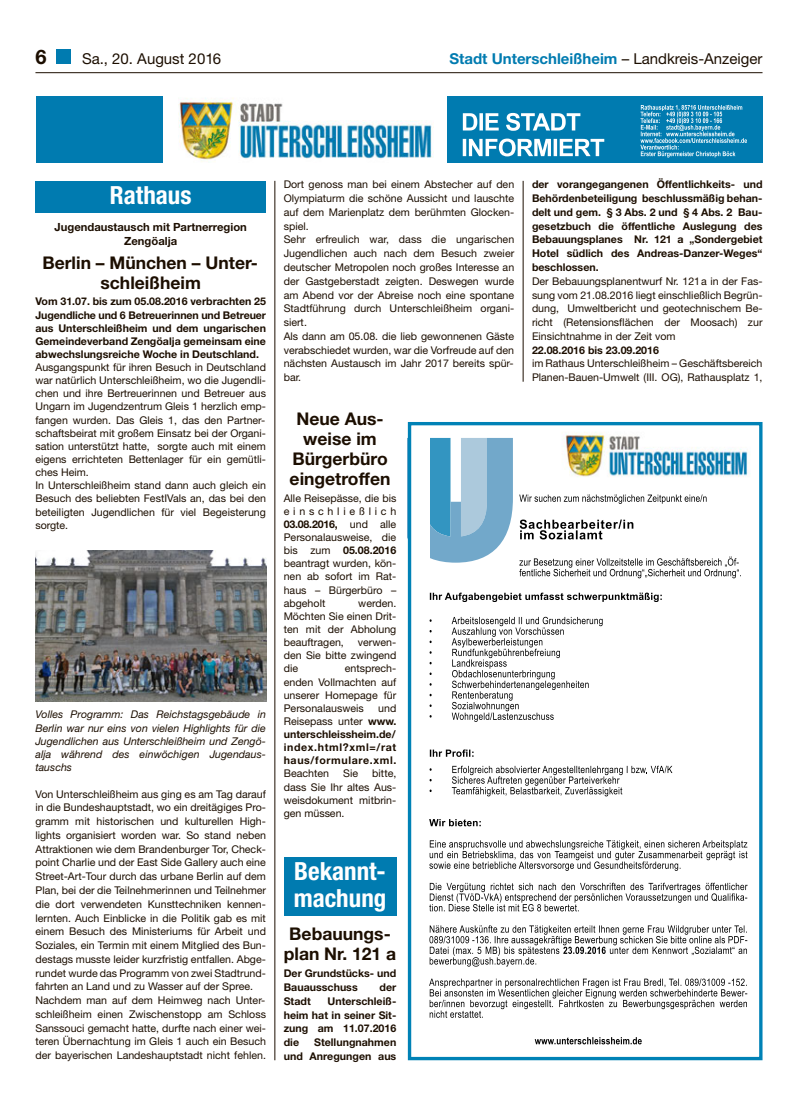
<style>
.page{position:relative;width:798px;height:1117px;background:#fff}
.page>*{position:absolute;margin:0;border:0;box-sizing:border-box;transform-origin:0 0}
.t1{font:700 condensed 25px/26.2px "Helvetica Neue";color:#fff}
.t2{font:700 20px "Helvetica Neue";color:#1c0e00}
.t3{font:700 17.5px/20px "Helvetica Neue";color:#1c0e00;text-align:center}
.t4{font:700 15px "Helvetica Neue";color:#007bb0}
.t5{font:15px "Helvetica Neue";color:#1c0e00}
.t6{font:700 11.25px/13.8px "Helvetica Neue";color:#1c0e00;text-align:center}
.t7{font:10.62px/13.8px "Helvetica Neue";color:#1c0e00;text-align:justify}
.t8{font:700 10.62px/13.1px "Helvetica Neue";color:#1c0e00;text-align:justify}
.t9{font:italic 10.62px/13.1px "Helvetica Neue";color:#1c0e00;text-align:justify}
.s1{font-weight:400;color:#1c0e00}
.s2{font-weight:700}
.s3{font-weight:400}
</style>
<div class="page">
<div style="left:57px;top:50px;width:14px;height:14px;background:#007bb0"></div>
<hr style="left:35px;top:72px;width:727px;height:1px;background:#1c0e00">
<hr style="left:274px;top:181px;width:1px;height:878px;background:#1c0e00">
<hr style="left:522px;top:181px;width:1px;height:200px;background:#1c0e00">
<div style="left:35px;top:181px;width:231px;height:32px;background:#007bb0"></div>
<div style="left:36px;top:96px;width:179px;height:67px;background:#007bb0"></div>
<div style="left:446px;top:96px;width:316px;height:67px;background:#007bb0"></div>
<img style="left:164px;top:96px;width:270px;height:67px">
<svg style="left:462px;top:113px;width:118px;height:18px"></svg>
<svg style="left:462px;top:138px;width:142px;height:18px"></svg>
<svg style="left:640px;top:105px;width:106px;height:52px"></svg>
<img style="left:35px;top:550px;width:231px;height:151px">
<img style="left:563px;top:432px;width:186px;height:45px">
<svg style="left:430px;top:438px;width:82px;height:124px;background:#84b6d3"></svg>
<svg style="left:429px;top:592px;width:232px;height:10px"></svg>
<svg style="left:429px;top:616px;width:173px;height:105px"></svg>
<svg style="left:429px;top:749px;width:44px;height:7px"></svg>
<svg style="left:451px;top:765px;width:221px;height:31px"></svg>
<svg style="left:519px;top:494px;width:187px;height:9px"></svg>
<svg style="left:519px;top:519px;width:114px;height:20px"></svg>
<svg style="left:519px;top:556px;width:220px;height:22px"></svg>
<svg style="left:429px;top:819px;width:51px;height:7px"></svg>
<svg style="left:429px;top:840px;width:318px;height:30px"></svg>
<svg style="left:429px;top:882px;width:318px;height:29px"></svg>
<svg style="left:429px;top:925px;width:318px;height:41px"></svg>
<svg style="left:429px;top:978px;width:318px;height:39px"></svg>
<svg style="left:534px;top:1037px;width:107px;height:7px"></svg>
<div style="left:407px;top:422px;width:355px;height:637px;border:3px solid #0082b6"></div>
<div style="left:283px;top:857px;width:113px;height:58px;background:#007bb0"></div>
<p class="t2" style="left:35px;top:50px;width:13px">6</p>
<p class="t5" style="left:82px;top:53px;width:141px">Sa., 20. August 2016</p>
<p class="t4" style="left:449px;top:53px;width:314px">Stadt Unterschleißheim <span class="s1">– Landkreis-Anzeiger</span></p>
<p class="t1" style="left:110px;top:184px;width:83px">Rathaus</p>
<p class="t6" style="left:54px;top:221px;width:194px">Jugendaustausch mit Partnerregion<br>Zengöalja</p>
<p class="t3" style="left:42px;top:254px;width:217px">Berlin – München – Unter&shy;schleißheim</p>
<p class="t7" style="left:35px;top:296px;width:232px;line-height:13.1px;text-align:left"><span class="s2">Vom 31.07. bis zum 05.08.2016 verbrachten 25<br>Jugendliche und 6 Betreuerinnen und Betreuer aus Unterschleißheim und dem ungarischen Gemeindeverband Zengöalja gemeinsam eine abwechslungsreiche Woche in Deutschland.<br></span>Ausgangspunkt für ihren Besuch in Deutschland war natürlich Unterschleißheim, wo die Jugendli&shy;chen und ihre Bertreuerinnen und Betreuer aus Ungarn im Jugendzentrum Gleis 1 herzlich emp&shy;fangen wurden. Das Gleis 1, das den Partner&shy;schaftsbeirat mit großem Einsatz bei der Organi&shy;sation unterstützt hatte, sorgte auch mit einem eigens errichteten Bettenlager für ein gemütli&shy;ches Heim.<br>In Unterschleißheim stand dann auch gleich ein Besuch des beliebten FestIVals an, das bei den beteiligten Jugendlichen für viel Begeisterung sorgte.</p>
<p class="t9" style="left:35px;top:709px;width:232px">Volles Programm: Das Reichstagsgebäude in Berlin war nur eins von vielen Highlights für die Jugendlichen aus Unterschleißheim und Zengö&shy;alja während des einwöchigen Jugendaus&shy;tauschs</p>
<p class="t7" style="left:35px;top:787px;width:232px;text-align:left">Von Unterschleißheim aus ging es am Tag darauf in die Bundeshauptstadt, wo ein dreitägiges Pro&shy;gramm mit historischen und kulturellen High&shy;lights organisiert worden war. So stand neben Attraktionen wie dem Brandenburger Tor, Check&shy;point Charlie und der East Side Gallery auch eine Street-Art-Tour durch das urbane Berlin auf dem Plan, bei der die Teilnehmerinnen und Teilnehmer die dort verwendeten Kunsttechniken kennen&shy;lernten. Auch Einblicke in die Politik gab es mit einem Besuch des Ministeriums für Arbeit und Soziales, ein Termin mit einem Mitglied des Bun&shy;destags musste leider kurzfristig entfallen. Abge&shy;rundet wurde das Programm von zwei Stadtrund&shy;fahrten an Land und zu Wasser auf der Spree.<br>Nachdem man auf dem Heimweg nach Unter&shy;schleißheim einen Zwischenstopp am Schloss Sanssouci gemacht hatte, durfte nach einer wei&shy;teren Übernachtung im Gleis 1 auch ein Besuch der bayerischen Landeshauptstadt nicht fehlen.</p>
<p class="t7" style="left:283px;top:179px;width:232px;text-align:left">Dort genoss man bei einem Abstecher auf den Olympiaturm die schöne Aussicht und lauschte auf dem Marienplatz dem berühmten Glocken&shy;spiel.<br>Sehr erfreulich war, dass die ungarischen Jugendlichen auch nach dem Besuch zweier deutscher Metropolen noch großes Interesse an der Gastgeberstadt zeigten. Deswegen wurde am Abend vor der Abreise noch eine spontane Stadtführung durch Unterschleißheim organi&shy;siert.<br>Als dann am 05.08. die lieb gewonnenen Gäste verabschiedet wurden, war die Vorfreude auf den nächsten Austausch im Jahr 2017 bereits spür&shy;bar.</p>
<p class="t3" style="left:289px;top:410px;width:102px">Neue Aus&shy;weise im<br>Bürgerbüro eingetroffen</p>
<p class="t7" style="left:283px;top:492px;width:114px;line-height:13.1px">Alle Reisepässe, die bis einschließlich <span class="s2">03.08.2016,</span> und alle Personalausweise, die bis zum <span class="s2">05.08.2016 </span>beantragt wurden, kön&shy;nen ab sofort im Rat&shy;haus – Bürgerbüro – abgeholt</p>
<p class="t7" style="left:283px;top:597px;width:114px;line-height:13.1px;text-indent:74px">werden.<br>Möchten Sie einen Drit&shy;ten mit der Abholung beauftragen,</p>
<p class="t7" style="left:283px;top:636px;width:114px;line-height:13.1px;text-indent:74px">verwen&shy;den Sie bitte zwingend die</p>
<p class="t7" style="left:283px;top:663px;width:114px;line-height:13.1px;text-indent:61px">entsprech&shy;enden Vollmachten auf unserer Homepage für Personalausweis</p>
<p class="t8" style="left:283px;top:702px;width:114px;text-indent:94px"><span class="s3">und Reisepass unter</span> www. unterschleissheim.de/ index.html?xml=/rat haus/formulare.xml.<br><span class="s3">Beachten</span></p>
<p class="t7" style="left:343px;top:767px;width:16px">Sie</p>
<p class="t7" style="left:283px;top:768px;width:114px;line-height:13.1px;text-indent:88px">bitte, dass Sie Ihr altes Aus&shy;weisdokument mitbrin&shy;gen müssen.</p>
<p class="t1" style="left:293px;top:860px;width:94px">Bekannt&shy;machung</p>
<p class="t3" style="left:284px;top:925px;width:114px">Bebauungs&shy;plan Nr. 121 a</p>
<p class="t8" style="left:283px;top:967px;width:114px;line-height:13.8px">Der Grundstücks- und<br>Bauausschuss</p>
<p class="t8" style="left:379px;top:981px;width:18px">der</p>
<p class="t8" style="left:283px;top:995px;width:29px">Stadt</p>
<p class="t8" style="left:283px;top:994px;width:114px;line-height:13.8px;text-indent:44px">Unterschleiß&shy;heim hat in seiner Sit&shy;zung am 11.07.2016 die</p>
<p class="t8" style="left:283px;top:1036px;width:114px;line-height:13.8px;text-align:right">Stellungnahmen<br>und Anregungen aus</p>
<p class="t7" style="left:531px;top:179px;width:232px;text-align:left"><span class="s2">der vorangegangenen Öffentlichkeits- und Behördenbeteiligung beschlussmäßig behan&shy;delt und gem. § 3 Abs. 2 und § 4 Abs. 2 Bau&shy;gesetzbuch die öffentliche Auslegung des Bebauungsplanes Nr. 121 a „Sondergebiet Hotel südlich des Andreas-Danzer-Weges“ beschlossen.<br></span>Der Bebauungsplanentwurf Nr. 121a in der Fas&shy;sung vom 21.08.2016 liegt einschließlich Begrün&shy;dung, Umweltbericht und geotechnischem Be&shy;richt (Retensionsflächen der Moosach) zur Einsichtnahme in der Zeit vom<br><span class="s2">22.08.2016 bis 23.09.2016<br></span>im Rathaus Unterschleißheim – Geschäftsbereich Planen-Bauen-Umwelt (III. OG), Rathausplatz 1,</p>
</div>
